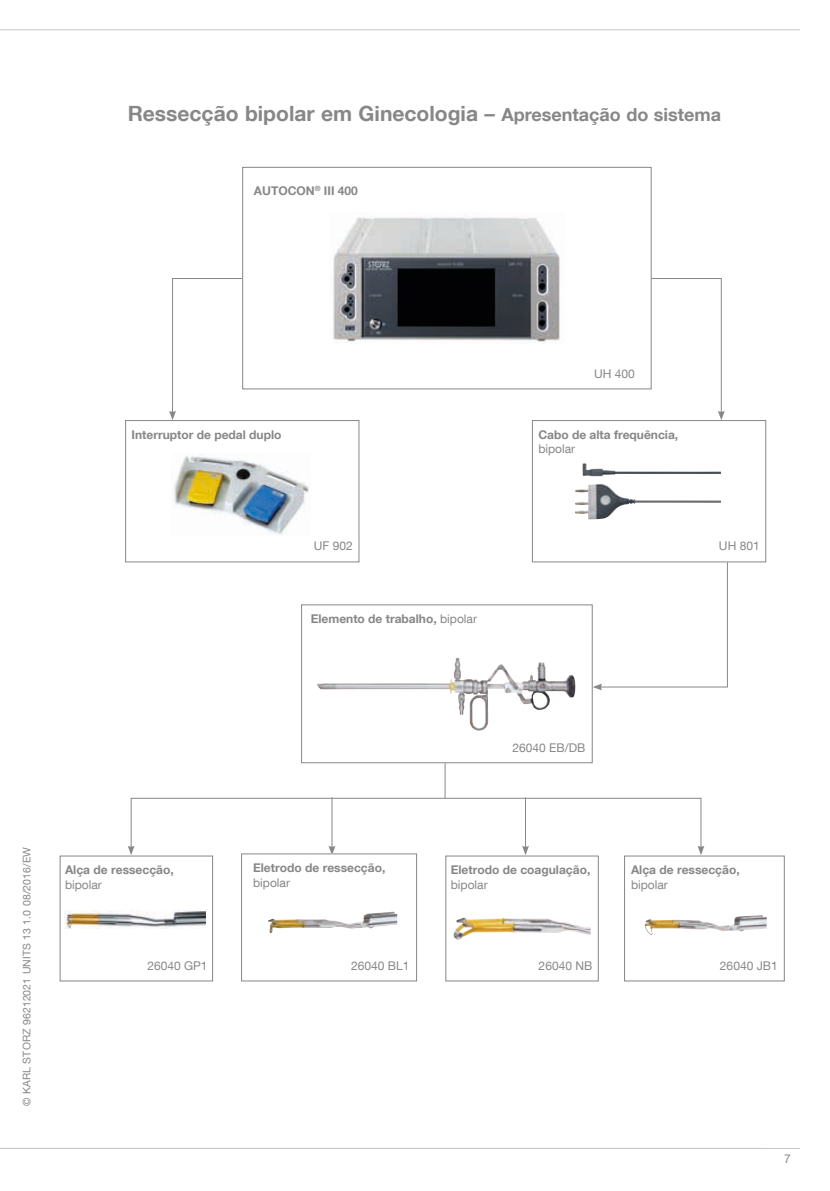
<style>
.page{position:relative;width:830px;height:1191px;background:#fff}
.page>*{position:absolute;margin:0;border:0;box-sizing:border-box;transform-origin:0 0}
.t1{font:700 21px "KS Helvetica Neue";color:#878787}
.t2{font:700 12px "KS Helvetica Neue";color:#878787}
.t3{font:12px "KS Helvetica Neue";color:#878787}
.t4{font:10.5px "KS Helvetica Neue";letter-spacing:.01em;color:#878787}
.s1{font-size:18px}
.s2{font-weight:400}
</style>
<div class="page">
<hr style="left:0;top:29px;width:799px;height:1px;background:#c7c7c6">
<hr style="left:0;top:1148px;width:799px;height:1px;background:#c7c7c6">
<svg style="left:172px;top:278px;width:549px;height:133px"></svg>
<svg style="left:169px;top:411px;width:7px;height:9px"></svg>
<svg style="left:718px;top:411px;width:6px;height:9px"></svg>
<hr style="left:599px;top:686px;width:128px;height:1px;background:#878787">
<svg style="left:592px;top:683px;width:9px;height:7px"></svg>
<img style="left:453px;top:917px;width:137px;height:22px">
<div style="left:445px;top:855px;width:153px;height:126px;border:1px solid #878787"></div>
<img style="left:65px;top:910px;width:140px;height:18px">
<div style="left:60px;top:855px;width:153px;height:126px;border:1px solid #878787"></div>
<img style="left:268px;top:911px;width:125px;height:22px">
<div style="left:241px;top:853px;width:176px;height:128px;border:1px solid #878787"></div>
<img style="left:644px;top:915px;width:122px;height:20px">
<div style="left:624px;top:855px;width:160px;height:126px;border:1px solid #878787"></div>
<div style="left:242px;top:167px;width:408px;height:222px;background:#fff"></div>
<img style="left:333px;top:212px;width:227px;height:131px">
<div style="left:242px;top:167px;width:409px;height:222px;border:1px solid #878787"></div>
<svg style="left:128px;top:797px;width:576px;height:58px"></svg>
<hr style="left:444px;top:763px;width:1px;height:35px;background:#878787">
<img style="left:172px;top:454px;width:137px;height:81px">
<div style="left:125px;top:420px;width:234px;height:142px;border:1px solid #878787"></div>
<img style="left:317px;top:658px;width:258px;height:73px">
<div style="left:301px;top:604px;width:291px;height:159px;border:1px solid #878787"></div>
<img style="left:575px;top:463px;width:145px;height:56px">
<div style="left:531px;top:420px;width:234px;height:142px;border:1px solid #878787"></div>
<hr style="left:726px;top:562px;width:1px;height:125px;background:#878787">
<h1 class="t1" style="left:128px;top:101px;width:594px">Ressecção bipolar em Ginecologia – <span class="s1">Apresentação do sistema</span></h1>
<p class="t2" style="left:254px;top:184px;width:105px">AUTOCON<sup>®</sup> III 400</p>
<p class="t2" style="left:131px;top:427px;width:151px">Interruptor de pedal duplo</p>
<p class="t3" style="left:314px;top:538px;width:40px">UF 902</p>
<p class="t2" style="left:310px;top:611px;width:168px">Elemento de trabalho, <span class="s2">bipolar</span></p>
<p class="t3" style="left:593px;top:366px;width:42px">UH 400</p>
<p class="t2" style="left:538px;top:427px;width:141px">Cabo de alta frequência,</p>
<p class="t3" style="left:538px;top:441px;width:38px">bipolar</p>
<p class="t3" style="left:718px;top:538px;width:42px">UH 801</p>
<p class="t3" style="left:512px;top:740px;width:74px">26040 EB/DB</p>
<p class="t4" style="left:20px;top:1106px;width:260px;rotate:-90deg">© KARL STORZ 96212021 UNITS 13 1.0 08/2016/EW</p>
<p class="t2" style="left:65px;top:862px;width:110px">Alça de ressecção,</p>
<p class="t3" style="left:65px;top:877px;width:38px">bipolar</p>
<p class="t2" style="left:253px;top:860px;width:134px">Eletrodo de ressecção,</p>
<p class="t3" style="left:253px;top:875px;width:38px">bipolar</p>
<p class="t2" style="left:450px;top:862px;width:141px">Eletrodo de coagulação,</p>
<p class="t3" style="left:450px;top:877px;width:38px">bipolar</p>
<p class="t2" style="left:630px;top:862px;width:110px">Alça de ressecção,</p>
<p class="t3" style="left:630px;top:877px;width:38px">bipolar</p>
<p class="t3" style="left:147px;top:958px;width:62px">26040 GP1</p>
<p class="t3" style="left:351px;top:958px;width:60px">26040 BL1</p>
<p class="t3" style="left:538px;top:958px;width:55px">26040 NB</p>
<p class="t3" style="left:719px;top:958px;width:59px">26040 JB1</p>
<p class="t3" style="left:783px;top:1151px;width:8px">7</p>
</div>
